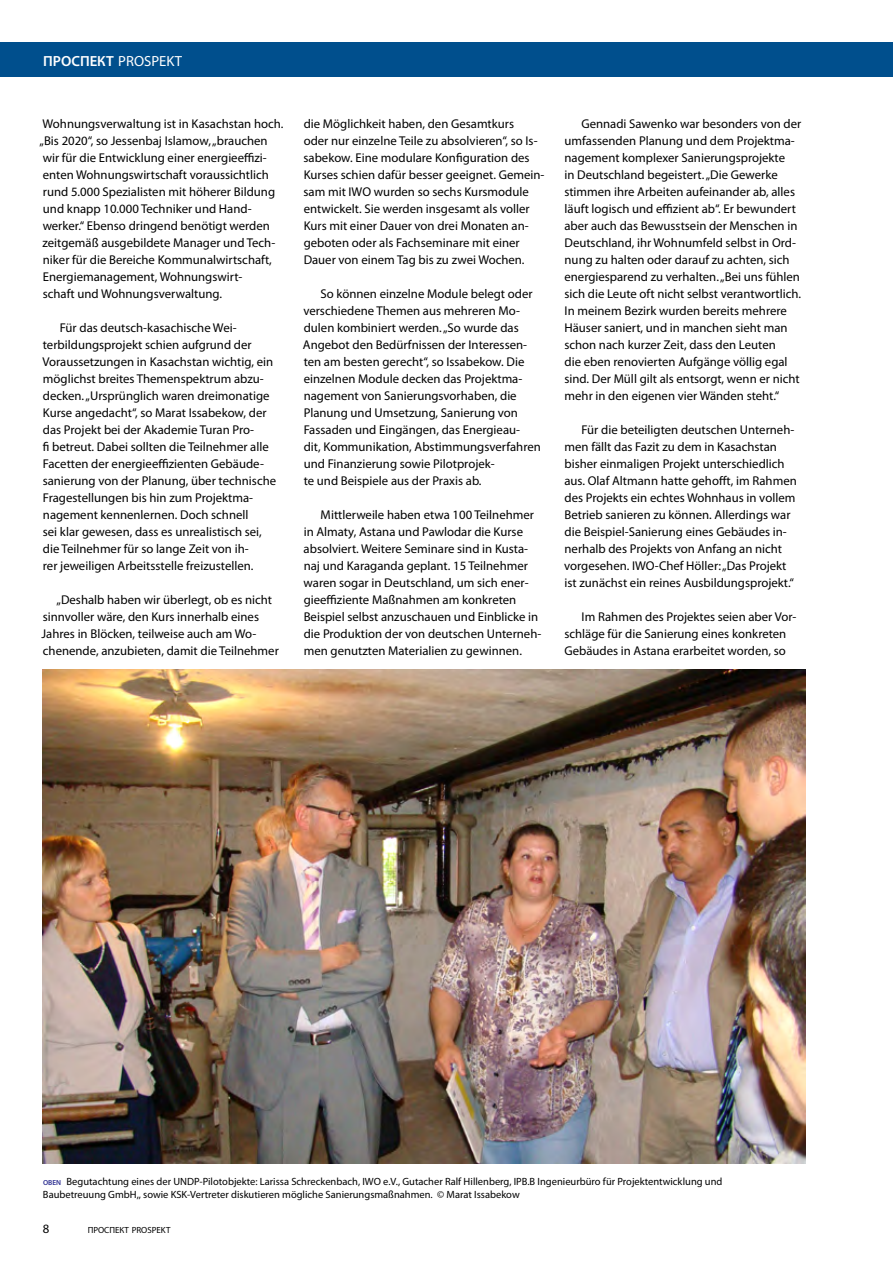
<style>
.page{position:relative;width:893px;height:1263px;background:#fff}
.page>*{position:absolute;margin:0;border:0;box-sizing:border-box;transform-origin:0 0}
.t1{font:600 14.7px "Myriad Pro";color:#fff}
.t2{font:12.75px/17px "Myriad Pro";color:#000}
.t3{font:12.75px "Myriad Pro";color:#000}
.t4{font:10.5px/13.5px "Myriad Pro";color:#000}
.t5{font:8.85px "Myriad Pro";color:#000}
.s1{font-weight:400}
.s2{font-weight:600;font-size:7.35px;color:#2e3092}
</style>
<div class="page">
<div style="left:0;top:43px;width:893px;height:34px;background:#004f8d"></div>
<img style="left:43px;top:670px;width:763px;height:493px">
<p class="t1" style="left:43px;top:51px;width:140px">ПРОСПЕКТ <span class="s1">PROSPEKT</span></p>
<p class="t2" style="left:39px;top:115px;width:246px">Wohnungsverwaltung ist in Kasachstan hoch. „Bis 2020“, so Jessenbaj Islamow, „brauchen wir für die Entwicklung einer energieeffizi&shy;enten Wohnungswirtschaft voraussichtlich rund 5.000 Spezialisten mit höherer Bildung und knapp 10.000 Techniker und Hand&shy;werker.“ Ebenso dringend benötigt werden zeitgemäß ausgebildete Manager und Tech&shy;niker für die Bereiche Kommunalwirtschaft, Energiemanagement, Wohnungswirt-<br>schaft und Wohnungsverwaltung.</p>
<p class="t2" style="left:42px;top:319px;width:235px;text-indent:17px">Für das deutsch-kasachische Wei&shy;terbildungsprojekt schien aufgrund der Voraussetzungen in Kasachstan wichtig, ein möglichst breites Themenspektrum abzu&shy;decken. „Ursprünglich waren dreimonatige Kurse angedacht“, so Marat Issabekow, der das Projekt bei der Akademie Turan Pro-<br>fi betreut. Dabei sollten die Teilnehmer alle Facetten der energieeffizienten Gebäude&shy;sanierung von der Planung, über technische Fragestellungen bis hin zum Projektma&shy;nagement kennenlernen. Doch schnell<br>sei klar gewesen, dass es unrealistisch sei, die Teilnehmer für so lange Zeit von ih-<br>rer jeweiligen Arbeitsstelle freizustellen.</p>
<p class="t2" style="left:42px;top:591px;width:239px;text-indent:15px">„Deshalb haben wir überlegt, ob es nicht sinnvoller wäre, den Kurs innerhalb eines Jahres in Blöcken, teilweise auch am Wo&shy;chenende, anzubieten, damit die Teilnehmer</p>
<p class="t2" style="left:304px;top:115px;width:242px">die Möglichkeit haben, den Gesamtkurs<br>oder nur einzelne Teile zu absolvieren“, so Is&shy;sabekow. Eine modulare Konfiguration des Kurses schien dafür besser geeignet. Gemein&shy;sam mit IWO wurden so sechs Kursmodule entwickelt. Sie werden insgesamt als voller Kurs mit einer Dauer von drei Monaten an&shy;geboten oder als Fachseminare mit einer Dauer von einem Tag bis zu zwei Wochen.</p>
<p class="t2" style="left:303px;top:285px;width:239px;text-indent:17px">So können einzelne Module belegt oder verschiedene Themen aus mehreren Mo&shy;dulen kombiniert werden. „So wurde das Angebot den Bedürfnissen der Interessen&shy;ten am besten gerecht“, so Issabekow. Die einzelnen Module decken das Projektma&shy;nagement von Sanierungsvorhaben, die Planung und Umsetzung, Sanierung von Fassaden und Eingängen, das Energieau-<br>dit, Kommunikation, Abstimmungsverfahren und Finanzierung sowie Pilotprojek-<br>te und Beispiele aus der Praxis ab.</p>
<p class="t2" style="left:303px;top:506px;width:239px;text-indent:17px">Mittlerweile haben etwa 100 Teilnehmer in Almaty, Astana und Pawlodar die Kurse absolviert. Weitere Seminare sind in Kusta&shy;naj und Karaganda geplant. 15 Teilnehmer waren sogar in Deutschland, um sich ener&shy;gieeffiziente Maßnahmen am konkreten Beispiel selbst anzuschauen und Einblicke in die Produktion der von deutschen Unterneh&shy;men genutzten Materialien zu gewinnen.</p>
<p class="t2" style="left:564px;top:115px;width:238px;text-indent:17px">Gennadi Sawenko war besonders von der umfassenden Planung und dem Projektma&shy;nagement komplexer Sanierungsprojekte<br>in Deutschland begeistert. „Die Gewerke stimmen ihre Arbeiten aufeinander ab, alles läuft logisch und effizient ab“. Er bewundert aber auch das Bewusstsein der Menschen in Deutschland, ihr Wohnumfeld selbst in Ord&shy;nung zu halten oder darauf zu achten, sich energiesparend zu verhalten. „Bei uns fühlen sich die Leute oft nicht selbst verantwortlich.<br>In meinem Bezirk wurden bereits mehrere Häuser saniert, und in manchen sieht man schon nach kurzer Zeit, dass den Leuten<br>die eben renovierten Aufgänge völlig egal sind. Der Müll gilt als entsorgt, wenn er nicht mehr in den eigenen vier Wänden steht.“</p>
<p class="t2" style="left:564px;top:421px;width:234px;text-indent:17px">Für die beteiligten deutschen Unterneh&shy;men fällt das Fazit zu dem in Kasachstan bisher einmaligen Projekt unterschiedlich aus. Olaf Altmann hatte gehofft, im Rahmen des Projekts ein echtes Wohnhaus in vollem Betrieb sanieren zu können. Allerdings war die Beispiel-Sanierung eines Gebäudes in&shy;nerhalb des Projekts von Anfang an nicht vorgesehen. IWO-Chef Höller: „Das Projekt ist zunächst ein reines Ausbildungsprojekt.“</p>
<p class="t2" style="left:564px;top:608px;width:234px;text-indent:17px">Im Rahmen des Projektes seien aber Vor&shy;schläge für die Sanierung eines konkreten<br>Gebäudes in Astana erarbeitet worden, so</p>
<p class="t4" style="left:43px;top:1174px;width:681px"><span class="s2">OBEN</span> Begutachtung eines der UNDP-Pilotobjekte: Larissa Schreckenbach, IWO e.V., Gutacher Ralf Hillenberg, IPB.B Ingenieurbüro für Projektentwicklung und<br>Baubetreuung GmbH,, sowie KSK-Vertreter diskutieren mögliche Sanierungsmaßnahmen. © Marat Issabekow</p>
<p class="t3" style="left:43px;top:1221px;width:8px">8</p>
<p class="t5" style="left:88px;top:1225px;width:84px">ПРОСПЕКТ PROSPEKT</p>
</div>
